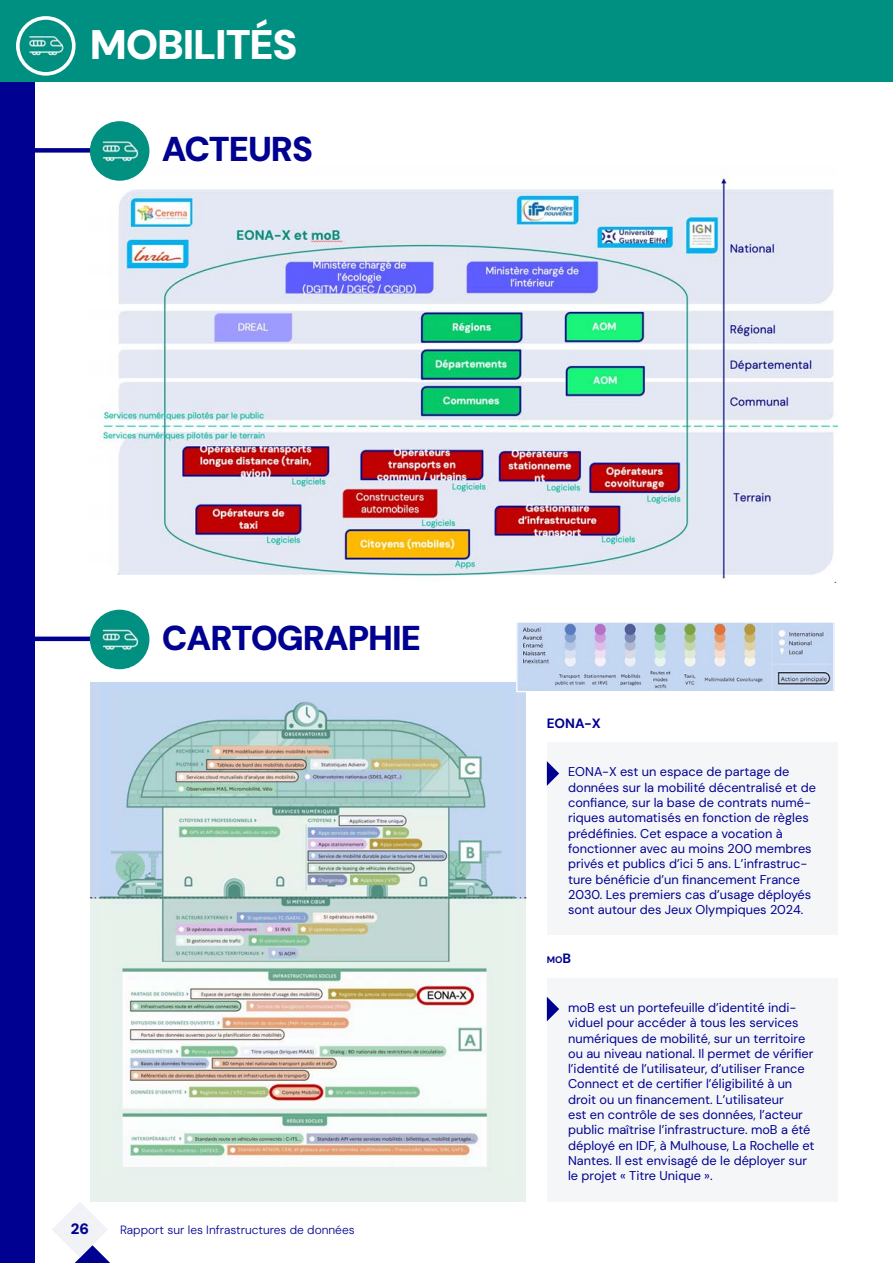
<style>
.page{position:relative;width:893px;height:1263px;background:#fff}
.page>*{position:absolute;margin:0;border:0;box-sizing:border-box;transform-origin:0 0}
.t1{font:900 41.25px "DM Sans 18 pt";letter-spacing:-.03em;color:#fff}
.t2{font:900 34.5px "DM Sans 18 pt";letter-spacing:-.03em;color:#000091}
.t3{font:900 15px "DM Sans";color:#000091}
.t4{font:700 13.5px "DM Sans";color:#000091}
.t5{font:12.75px/15.3px "DM Sans";color:#000091}
.t6{font:300 12px "DM Sans";color:#000091}
.t7{font:700 9.45px "DM Sans";color:#000091}
.s1{font-size:13.5px}
</style>
<div class="page">
<img style="left:99px;top:175px;width:738px;height:408px">
<div style="left:0;top:148px;width:110px;height:5px;background:#000091"></div>
<div style="left:0;top:0;width:34px;height:1263px;background:#000091"></div>
<img style="left:91px;top:122px;width:58px;height:58px">
<div style="left:90px;top:121px;width:59px;height:60px;border:1px solid #009081;border-radius:50%"></div>
<hr style="left:0;top:637px;width:110px;height:4px;background:#000091">
<div style="left:0;top:0;width:893px;height:81px;background:#009081"></div>
<img style="left:18px;top:18px;width:56px;height:56px;border-radius:28px">
<div style="left:16px;top:16px;width:60px;height:60px;border:4px solid #fff;border-radius:50%"></div>
<img style="left:91px;top:611px;width:58px;height:57px">
<div style="left:90px;top:610px;width:59px;height:59px;border:1px solid #009081;border-radius:50%"></div>
<div style="left:90px;top:682px;width:436px;height:216px;background:#c6d7ef"></div>
<div style="left:90px;top:898px;width:436px;height:303px;background:#e9f1ec"></div>
<img style="left:101px;top:701px;width:414px;height:466px">
<svg style="left:91px;top:897px;width:435px;height:1px"></svg>
<img style="left:518px;top:623px;width:315px;height:67px">
<div style="left:516px;top:621px;width:319px;height:71px;border:1px solid #fff"></div>
<div style="left:547px;top:742px;width:290px;height:193px;background:#f5f6f8"></div>
<svg style="left:547px;top:761px;width:12px;height:25px"></svg>
<div style="left:547px;top:978px;width:291px;height:223px;background:#f5f6f8"></div>
<svg style="left:547px;top:997px;width:12px;height:24px"></svg>
<svg style="left:52px;top:1201px;width:68px;height:62px"></svg>
<h1 class="t1" style="left:90px;top:19px;width:209px">MOBILITÉS</h1>
<h2 class="t2" style="left:162px;top:127px;width:153px">ACTEURS</h2>
<h2 class="t2" style="left:162px;top:616px;width:260px">CARTOGRAPHIE</h2>
<p class="t3" style="left:71px;top:1220px;width:20px">26</p>
<p class="t6" style="left:120px;top:1223px;width:236px">Rapport sur les Infrastructures de données</p>
<p class="t4" style="left:547px;top:714px;width:56px">EONA-X</p>
<p class="t5" style="left:568px;top:764px;width:249px">EONA-X est un espace de partage de données sur la mobilité décentralisé et de confiance, sur la base de contrats numé&shy;riques automatisés en fonction de règles prédéfinies. Cet espace a vocation à fonctionner avec au moins 200 membres privés et publics d’ici 5 ans. L’infrastruc&shy;ture bénéficie d’un financement France 2030. Les premiers cas d’usage déployés sont autour des Jeux Olympiques 2024.</p>
<p class="t7" style="left:547px;top:954px;width:26px">mo<span class="s1">B</span></p>
<p class="t5" style="left:568px;top:1000px;width:248px">moB est un portefeuille d’identité indi&shy;viduel pour accéder à tous les services numériques de mobilité, sur un territoire ou au niveau national. Il permet de vérifier l’identité de l’utilisateur, d’utiliser France Connect et de certifier l’éligibilité à un droit ou un financement. L’utilisateur<br>est en contrôle de ses données, l’acteur public maîtrise l’infrastructure. moB a été déployé en IDF, à Mulhouse, La Rochelle et Nantes. Il est envisagé de le déployer sur le projet « Titre Unique ».</p>
</div>
